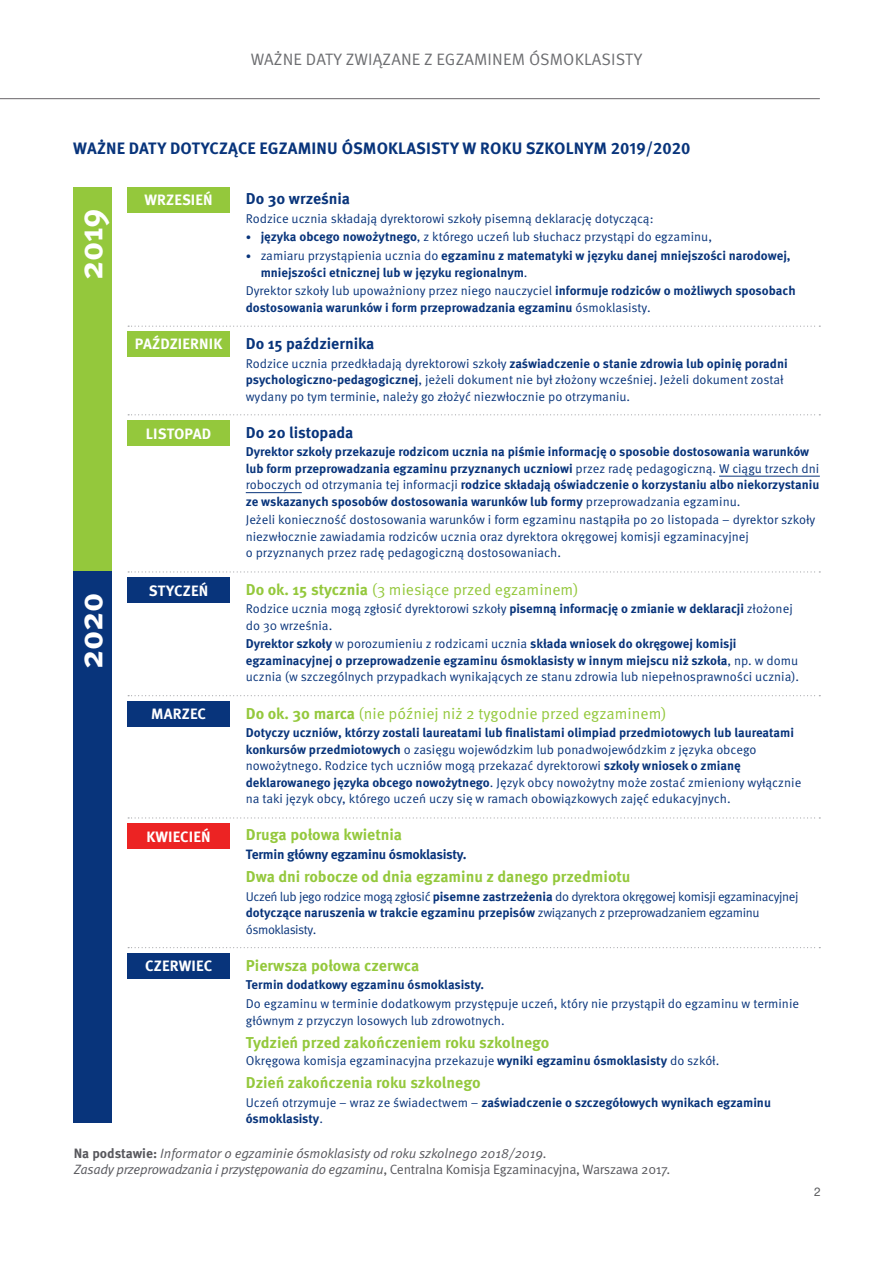
<style>
.page{position:relative;width:893px;height:1263px;background:#fff}
.page>*{position:absolute;margin:0;border:0;box-sizing:border-box;transform-origin:0 0}
.t1{font:700 34.05px "Meta Pro";letter-spacing:-.01em;color:#fff}
.t2{font:700 16.5px "Meta Pro";letter-spacing:.01em;color:#08347b}
.t3{font:16.5px "Meta Pro Norm";letter-spacing:.01em;color:#6c6d70}
.t4{font:700 15.75px "Meta Pro";color:#94c83c}
.t5{font:15.75px "Meta Pro Norm";color:#94c83c}
.t6{font:700 15.75px "Meta Pro";color:#08347b}
.t7{font:700 15px "Meta Pro";letter-spacing:.01em;color:#fff}
.t8{font:13.5px/16.2px "Meta Pro Norm Ita";letter-spacing:-.02em;color:#58585d}
.t9{font:700 13.5px "Meta Pro";letter-spacing:-.02em;color:#08347b}
.t10{font:12.75px/16.5px "Meta Pro Norm";color:#08347b}
.t11{font:700 12.75px/16.5px "Meta Pro";color:#08347b}
.t12{font:12.75px "Meta Pro Norm";letter-spacing:-.03em;color:#08347b}
.t13{font:12.75px "Meta Pro Norm";letter-spacing:-.035em;color:#08347b}
.t14{font:12px "Helvetica Neue LT Pro";color:#57585a}
.s1{font-size:10.5px}
.s2{font-family:"Meta Pro";font-weight:700}
.s3{font-family:"Meta Pro Norm";font-weight:400;font-size:10.5px}
.s4{font-family:"Meta Pro Norm";font-weight:400}
.s5{font-family:"Meta Pro Norm"}
</style>
<div class="page">
<hr style="left:0;top:98px;width:820px;height:1px;background:#696569">
<svg style="left:128px;top:326px;width:692px;height:1px"></svg>
<div style="left:128px;top:187px;width:102px;height:25px;background:#94c83c"></div>
<div style="left:128px;top:331px;width:102px;height:26px;background:#94c83c"></div>
<div style="left:128px;top:420px;width:102px;height:26px;background:#94c83c"></div>
<div style="left:128px;top:577px;width:102px;height:26px;background:#08347b"></div>
<div style="left:128px;top:701px;width:102px;height:25px;background:#08347b"></div>
<div style="left:128px;top:823px;width:102px;height:26px;background:#ec2323"></div>
<div style="left:128px;top:953px;width:102px;height:25px;background:#08347b"></div>
<div style="left:73px;top:187px;width:38px;height:384px;background:#94c83c"></div>
<svg style="left:128px;top:414px;width:692px;height:1px"></svg>
<svg style="left:128px;top:571px;width:692px;height:1px"></svg>
<svg style="left:128px;top:695px;width:692px;height:1px"></svg>
<svg style="left:128px;top:817px;width:692px;height:1px"></svg>
<svg style="left:128px;top:947px;width:692px;height:1px"></svg>
<div style="left:73px;top:571px;width:38px;height:552px;background:#08347b"></div>
<hr style="left:719px;top:476px;width:101px;height:1px;background:#08347b">
<hr style="left:246px;top:492px;width:56px;height:1px;background:#08347b">
<p class="t3" style="left:251px;top:47px;width:393px">WAŻNE DATY ZWIĄZANE Z EGZAMINEM ÓSMOKLASISTY</p>
<p class="t2" style="left:73px;top:135px;width:619px">WAŻNE DATY DOTYCZĄCE EGZAMINU ÓSMOKLASISTY W ROKU SZKOLNYM 2019/2020</p>
<h1 class="t1" style="left:64px;top:280px;width:73px;rotate:-90deg">2019</h1>
<h1 class="t1" style="left:64px;top:669px;width:77px;rotate:-90deg">2020</h1>
<p class="t7" style="left:144px;top:188px;width:70px">WRZESIEŃ</p>
<p class="t7" style="left:135px;top:332px;width:89px">PAŹDZIERNIK</p>
<p class="t7" style="left:146px;top:422px;width:67px">LISTOPAD</p>
<p class="t7" style="left:149px;top:579px;width:61px">STYCZEŃ</p>
<p class="t7" style="left:151px;top:702px;width:56px">MARZEC</p>
<p class="t7" style="left:146px;top:825px;width:66px">KWIECIEŃ</p>
<p class="t7" style="left:145px;top:954px;width:69px">CZERWIEC</p>
<p class="t6" style="left:246px;top:186px;width:106px">Do 30 września</p>
<p class="t10" style="left:246px;top:209px;width:409px">Rodzice ucznia składają dyrektorowi szkoły pisemną deklarację dotyczącą:</p>
<p class="t10" style="left:246px;top:228px;width:468px"><span class="s1">•</span> <span class="s2">języka obcego nowożytnego</span>, z którego uczeń lub słuchacz przystąpi do egzaminu,</p>
<p class="t11" style="left:261px;top:247px;width:531px;text-indent:-15px"><span class="s3">•</span> <span class="s4">zamiaru przystąpienia ucznia do</span> egzaminu z matematyki w języku danej mniejszości narodowej, mniejszości etnicznej lub w języku regionalnym<span class="s4">.</span></p>
<p class="t10" style="left:246px;top:282px;width:551px">Dyrektor szkoły lub upoważniony przez niego nauczyciel <span class="s2">informuje rodziców o możliwych sposobach</span></p>
<p class="t11" style="left:246px;top:298px;width:406px">dostosowania warunków i form przeprowadzania egzaminu <span class="s4">ósmoklasisty.</span></p>
<p class="t6" style="left:246px;top:331px;width:130px">Do 15 października</p>
<p class="t11" style="left:246px;top:354px;width:543px"><span class="s4">Rodzice ucznia przedkładają dyrektorowi szkoły</span> zaświadczenie o stanie zdrowia lub opinię poradni</p>
<p class="t10" style="left:246px;top:371px;width:539px"><span class="s2">psychologiczno-pedagogicznej</span>, jeżeli dokument nie był złożony wcześniej. Jeżeli dokument został wydany po tym terminie, należy go złożyć niezwłocznie po otrzymaniu.</p>
<p class="t6" style="left:246px;top:420px;width:109px">Do 20 listopada</p>
<p class="t11" style="left:246px;top:443px;width:575px">Dyrektor szkoły przekazuje rodzicom ucznia na piśmie informację o sposobie dostosowania warunków lub form przeprowadzania egzaminu przyznanych uczniowi <span class="s4">przez radę pedagogiczną. W ciągu trzech dni roboczych od otrzymania tej informacji</span> rodzice składają oświadczenie o korzystaniu albo niekorzystaniu ze wskazanych sposobów dostosowania warunków lub formy <span class="s4">przeprowadzania egzaminu.</span></p>
<p class="t10" style="left:246px;top:511px;width:571px">Jeżeli konieczność dostosowania warunków i form egzaminu nastąpiła po 20 listopada – dyrektor szkoły niezwłocznie zawiadamia rodziców ucznia oraz dyrektora okręgowej komisji egzaminacyjnej<br>o przyznanych przez radę pedagogiczną dostosowaniach.</p>
<p class="t5" style="left:246px;top:577px;width:334px"><span class="s2">Do ok. 15 stycznia</span> (3 miesiące przed egzaminem)</p>
<p class="t10" style="left:246px;top:600px;width:548px">Rodzice ucznia mogą zgłosić dyrektorowi szkoły <span class="s2">pisemną informację o zmianie w deklaracji</span> złożonej do 30 września.</p>
<p class="t11" style="left:246px;top:635px;width:554px">Dyrektor szkoły <span class="s4">w porozumieniu z rodzicami ucznia</span> składa wniosek do okręgowej komisji egzaminacyjnej o przeprowadzenie egzaminu ósmoklasisty w innym miejscu niż szkoła<span class="s4">, np. w domu</span></p>
<p class="t10" style="left:246px;top:668px;width:555px">ucznia (w szczególnych przypadkach wynikających ze stanu zdrowia lub niepełnosprawności ucznia).</p>
<p class="t5" style="left:246px;top:701px;width:422px"><span class="s2">Do ok. 30 marca</span> (nie później niż 2 tygodnie przed egzaminem)</p>
<p class="t11" style="left:246px;top:724px;width:550px">Dotyczy uczniów, którzy zostali laureatami lub finalistami olimpiad przedmiotowych lub laureatami</p>
<p class="t10" style="left:246px;top:740px;width:557px"><span class="s2">konkursów przedmiotowych</span> o zasięgu wojewódzkim lub ponadwojewódzkim z języka obcego nowożytnego. Rodzice tych uczniów mogą przekazać dyrektorowi <span class="s2">szkoły wniosek o zmianę deklarowanego języka obcego nowożytnego</span>. Język obcy nowożytny może zostać zmieniony wyłącznie na taki język obcy, którego uczeń uczy się w ramach obowiązkowych zajęć edukacyjnych.</p>
<p class="t4" style="left:246px;top:823px;width:158px">Druga połowa kwietnia</p>
<p class="t9" style="left:246px;top:843px;width:222px">Termin główny egzaminu ósmoklasisty.</p>
<p class="t4" style="left:246px;top:864px;width:386px">Dwa dni robocze od dnia egzaminu z danego przedmiotu</p>
<p class="t12" style="left:246px;top:886px;width:554px">Uczeń lub jego rodzice mogą zgłosić <span class="s2">pisemne zastrzeżenia</span> do dyrektora okręgowej komisji egzaminacyjnej</p>
<p class="t11" style="left:246px;top:903px;width:515px">dotyczące naruszenia w trakcie egzaminu przepisów <span class="s4">związanych z przeprowadzaniem egzaminu</span></p>
<p class="t13" style="left:246px;top:919px;width:72px">ósmoklasisty.</p>
<p class="t4" style="left:246px;top:953px;width:175px">Pierwsza połowa czerwca</p>
<p class="t11" style="left:246px;top:976px;width:240px">Termin dodatkowy egzaminu ósmoklasisty.</p>
<p class="t10" style="left:246px;top:994px;width:555px">Do egzaminu w terminie dodatkowym przystępuje uczeń, który nie przystąpił do egzaminu w terminie głównym z przyczyn losowych lub zdrowotnych.</p>
<p class="t4" style="left:246px;top:1030px;width:305px">Tydzień przed zakończeniem roku szkolnego</p>
<p class="t10" style="left:246px;top:1051px;width:475px">Okręgowa komisja egzaminacyjna przekazuje <span class="s2">wyniki egzaminu ósmoklasisty</span> do szkół.</p>
<p class="t4" style="left:246px;top:1070px;width:236px">Dzień zakończenia roku szkolnego</p>
<p class="t11" style="left:246px;top:1093px;width:527px"><span class="s4">Uczeń otrzymuje – wraz ze świadectwem –</span> zaświadczenie o szczegółowych wynikach egzaminu ósmoklasisty<span class="s4">.</span></p>
<p class="t8" style="left:74px;top:1144px;width:598px"><span class="s2">Na podstawie:</span> Informator o egzaminie ósmoklasisty od roku szkolnego 2018/2019.<br>Zasady przeprowadzania i przystępowania do egzaminu<span class="s5">, Centralna Komisja Egzaminacyjna, Warszawa 2017.</span></p>
<p class="t14" style="left:814px;top:1185px;width:8px">2</p>
</div>
